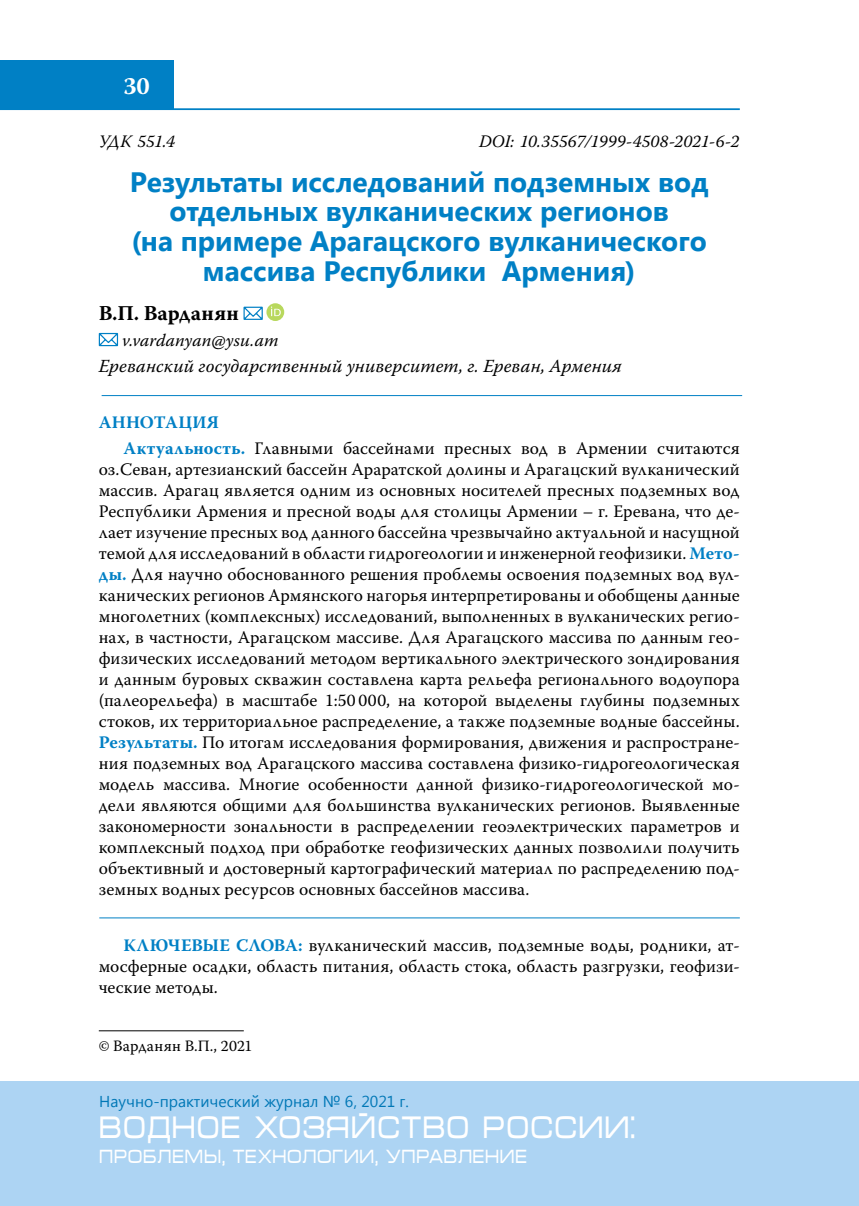
<style>
.page{position:relative;width:859px;height:1206px;background:#fff}
.page>*{position:absolute;margin:0;border:0;box-sizing:border-box;transform-origin:0 0}
.t1{font:31.5px "Micra C";letter-spacing:.005em;color:#fff;scale:.83 1}
.t2{font:700 28px/29.8px "Segoe UI";color:#0080c5;text-align:center}
.t3{font:700 24.5px "Warnock Pro";color:#fff}
.t4{font:700 21px "Warnock Pro";letter-spacing:.005em;color:#000}
.t5{font:19.25px "Micra";color:#fff;scale:.8 1}
.t6{font:italic 18.38px "Warnock Pro";letter-spacing:.005em;color:#000}
.t7{font:17.5px/21px "Warnock Pro";letter-spacing:.01em;color:#000;text-align:justify}
.t8{font:italic 17.5px "Warnock Pro";letter-spacing:-.005em;color:#000}
.t9{font:15.75px "Segoe UI";color:#0077b6}
.t10{font:15.75px "Warnock Pro";letter-spacing:.01em;color:#000}
.s1{font-weight:700;color:#0080c5}
</style>
<div class="page">
<div style="left:0;top:1081px;width:858px;height:124px;background:#add4f3"></div>
<hr style="left:0;top:108px;width:739px;height:2px;background:#0080c5">
<div style="left:0;top:60px;width:174px;height:50px;background:#0080c5"></div>
<svg style="left:99px;top:333px;width:19px;height:13px"></svg>
<hr style="left:102px;top:395px;width:639px;height:1px;background:#0080c5">
<hr style="left:99px;top:1030px;width:145px;height:1px;background:#000">
<hr style="left:99px;top:917px;width:640px;height:1px;background:#0080c5">
<svg style="left:243px;top:307px;width:20px;height:13px"></svg>
<div style="left:266px;top:303px;width:18px;height:18px;background:#b8d85d;border-radius:50%"></div>
<svg style="left:271px;top:306px;width:10px;height:10px"></svg>
<h3 class="t3" style="left:123px;top:71px;width:28px">30</h3>
<p class="t8" style="left:99px;top:131px;width:78px">УДК 551.4</p>
<p class="t8" style="left:479px;top:131px;width:261px">DOI: 10.35567/1999-4508-2021-6-2</p>
<h2 class="t2" style="left:130px;top:165px;width:580px">Результаты исследований подземных вод отдельных вулканических регионов<br>(на примере Арагацского вулканического массива Республики Армения)</h2>
<p class="t4" style="left:99px;top:301px;width:141px">В.П. Варданян</p>
<p class="t8" style="left:122px;top:330px;width:158px">v.vardanyan@ysu.am</p>
<p class="t6" style="left:99px;top:355px;width:524px">Ереванский государственный университет, г. Ереван, Армения</p>
<p class="t7" style="left:123px;top:409px;width:617px;line-height:25.9px;text-indent:-25px"><span class="s1">АННОТАЦИЯ<br>Актуальность.</span> Главными бассейнами пресных вод в Армении считаются</p>
<p class="t7" style="left:99px;top:458px;width:642px">оз.Севан, артезианский бассейн Араратской долины и Арагацский вулканический массив. Арагац является одним из основных носителей пресных подземных вод Республики Армения и пресной воды для столицы Армении – г. Еревана, что де&shy;лает изучение пресных вод данного бассейна чрезвычайно актуальной и насущной темой для исследований в области гидрогеологии и инженерной геофизики. <span class="s1">Мето&shy;ды.</span> Для научно обоснованного решения проблемы освоения подземных вод вул&shy;канических регионов Армянского нагорья интерпретированы и обобщены данные многолетних (комплексных) исследований, выполненных в вулканических регио&shy;нах, в частности, Арагацском массиве. Для Арагацского массива по данным гео&shy;физических исследований методом вертикального электрического зондирования и данным буровых скважин составлена карта рельефа регионального водоупора (палеорельефа) в масштабе 1:50 000, на которой выделены глубины подземных стоков, их территориальное распределение, а также подземные водные бассейны.<br><span class="s1">Результаты.</span> По итогам исследования формирования, движения и распростране&shy;ния подземных вод Арагацского массива составлена физико-гидрогеологическая модель массива. Многие особенности данной физико-гидрогеологической мо&shy;дели являются общими для большинства вулканических регионов. Выявленные закономерности зональности в распределении геоэлектрических параметров и комплексный подход при обработке геофизических данных позволили получить объективный и достоверный картографический материал по распределению под&shy;земных водных ресурсов основных бассейнов массива.</p>
<p class="t7" style="left:99px;top:934px;width:642px;text-indent:25px"><span class="s1">КЛЮЧЕВЫЕ СЛОВА:</span> вулканический массив, подземные воды, родники, ат&shy;мосферные осадки, область питания, область стока, область разгрузки, геофизи&shy;ческие методы.</p>
<p class="t10" style="left:99px;top:1036px;width:155px">© Варданян В.П., 2021</p>
<p class="t9" style="left:99px;top:1090px;width:311px">Научно-практический журнал № 6, 2021 г.</p>
<p class="t5" style="left:99px;top:1145px;width:185px">проблемы, техно</p>
<p class="t5" style="left:302px;top:1145px;width:231px">логии, управление</p>
<h1 class="t1" style="left:99px;top:1114px;width:647px">ВОДНОЕ ХОЗЯЙСТВО РОССИИ:</h1>
</div>
